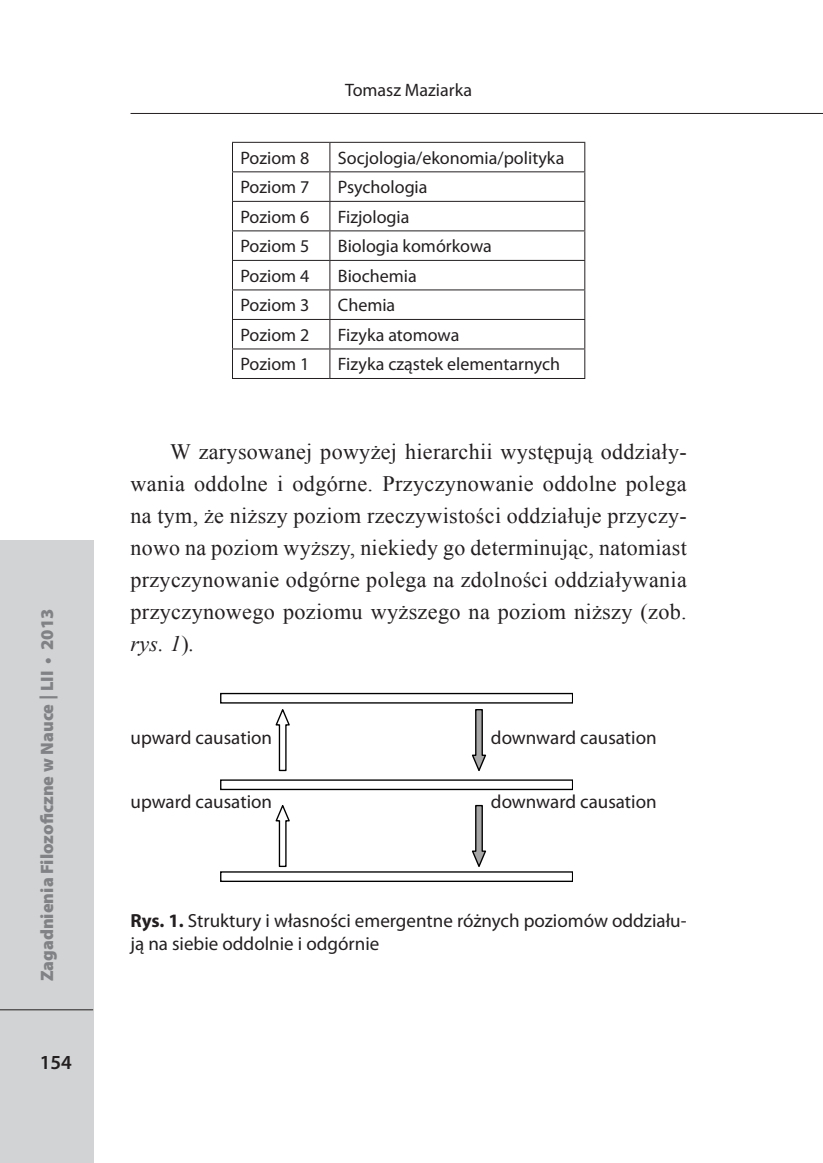
<style>
.page{position:relative;width:823px;height:1163px;background:#fff}
.page>*{position:absolute;margin:0;border:0;box-sizing:border-box;transform-origin:0 0}
.Tekst{font:22px/32px "Times New Roman";letter-spacing:.015em;color:#231f20;text-align:justify}
.t1{font:600 20px "Myriad Pro";color:#231f20}
.Podpis_pod_ilustra{font:19px/22.8px "Myriad Pro";color:#231f20}
.t2{font:18px "Myriad Pro";color:#231f20}
.t3{font:900 18px "Myriad Pro";color:#808285}
.s1{font-style:italic}
.s2{font-weight:700}
</style>
<div class="page">
<div style="left:0;top:540px;width:93px;height:622px;background:#d1d3d4"></div>
<hr style="left:130px;top:113px;width:692px;height:1px;background:#231f20">
<hr style="left:0;top:1009px;width:93px;height:1px;background:#231f20">
<svg style="left:275px;top:709px;width:15px;height:62px"></svg>
<svg style="left:275px;top:805px;width:15px;height:62px"></svg>
<div style="left:220px;top:779px;width:352px;height:11px;border:1px solid #000"></div>
<div style="left:220px;top:692px;width:352px;height:11px;border:1px solid #000"></div>
<svg style="left:472px;top:804px;width:15px;height:63px"></svg>
<svg style="left:472px;top:709px;width:15px;height:62px"></svg>
<hr style="left:232px;top:142px;width:98px;height:1px;background:#231f20">
<hr style="left:330px;top:142px;width:255px;height:1px;background:#231f20">
<hr style="left:232px;top:171px;width:98px;height:1px;background:#231f20">
<hr style="left:330px;top:171px;width:255px;height:1px;background:#231f20">
<hr style="left:232px;top:201px;width:98px;height:1px;background:#231f20">
<hr style="left:330px;top:201px;width:255px;height:1px;background:#231f20">
<hr style="left:232px;top:230px;width:98px;height:1px;background:#231f20">
<hr style="left:330px;top:230px;width:255px;height:1px;background:#231f20">
<hr style="left:232px;top:260px;width:98px;height:1px;background:#231f20">
<hr style="left:330px;top:260px;width:255px;height:1px;background:#231f20">
<hr style="left:232px;top:289px;width:98px;height:1px;background:#231f20">
<hr style="left:330px;top:289px;width:255px;height:1px;background:#231f20">
<hr style="left:232px;top:319px;width:98px;height:1px;background:#231f20">
<hr style="left:330px;top:319px;width:255px;height:1px;background:#231f20">
<hr style="left:232px;top:348px;width:98px;height:1px;background:#231f20">
<svg style="left:232px;top:143px;width:1px;height:235px"></svg>
<hr style="left:330px;top:348px;width:255px;height:1px;background:#231f20">
<svg style="left:329px;top:143px;width:1px;height:235px"></svg>
<svg style="left:584px;top:143px;width:1px;height:235px"></svg>
<hr style="left:232px;top:378px;width:98px;height:1px;background:#231f20">
<hr style="left:330px;top:378px;width:255px;height:1px;background:#231f20">
<p class="t3" style="left:35px;top:981px;width:374px;rotate:-90deg">Zagadnienia Filozoficzne w Nauce | LII • 2013</p>
<p class="t1" style="left:40px;top:1049px;width:34px">154</p>
<p class="t2" style="left:345px;top:79px;width:129px">Tomasz Maziarka</p>
<p class="t2" style="left:240px;top:147px;width:70px">Poziom 8</p>
<p class="t2" style="left:338px;top:147px;width:228px">Socjologia/ekonomia/polityka</p>
<p class="t2" style="left:240px;top:176px;width:70px">Poziom 7</p>
<p class="t2" style="left:338px;top:176px;width:91px">Psychologia</p>
<p class="t2" style="left:240px;top:206px;width:70px">Poziom 6</p>
<p class="t2" style="left:338px;top:206px;width:73px">Fizjologia</p>
<p class="t2" style="left:240px;top:235px;width:70px">Poziom 5</p>
<p class="t2" style="left:338px;top:235px;width:155px">Biologia komórkowa</p>
<p class="t2" style="left:240px;top:265px;width:70px">Poziom 4</p>
<p class="t2" style="left:338px;top:265px;width:80px">Biochemia</p>
<p class="t2" style="left:240px;top:294px;width:70px">Poziom 3</p>
<p class="t2" style="left:338px;top:294px;width:59px">Chemia</p>
<p class="t2" style="left:240px;top:324px;width:70px">Poziom 2</p>
<p class="t2" style="left:338px;top:324px;width:123px">Fizyka atomowa</p>
<p class="t2" style="left:240px;top:353px;width:70px">Poziom 1</p>
<p class="t2" style="left:338px;top:353px;width:224px">Fizyka cząstek elementarnych</p>
<p class="Tekst" style="left:130px;top:435px;width:557px;text-indent:40px">W zarysowanej powyżej hierarchii występują oddziały&shy;wania oddolne i odgórne. Przyczynowanie oddolne polega na tym, że niższy poziom rzeczywistości oddziałuje przyczy&shy;nowo na poziom wyższy, niekiedy go determinując, natomiast przyczynowanie odgórne polega na zdolności oddziaływania przyczynowego poziomu wyższego na poziom niższy (zob. <span class="s1">rys. 1</span>)<span class="s1">.</span></p>
<p class="Podpis_pod_ilustra" style="left:130px;top:726px;width:143px">upward causation</p>
<p class="Podpis_pod_ilustra" style="left:490px;top:726px;width:167px">downward causation</p>
<p class="Podpis_pod_ilustra" style="left:130px;top:790px;width:143px">upward causation</p>
<p class="Podpis_pod_ilustra" style="left:490px;top:790px;width:167px">downward causation</p>
<p class="Podpis_pod_ilustra" style="left:130px;top:909px;width:557px"><span class="s2">Rys. 1.</span> Struktury i własności emergentne różnych poziomów oddziału&shy;ją na siebie oddolnie i odgórnie</p>
</div>
